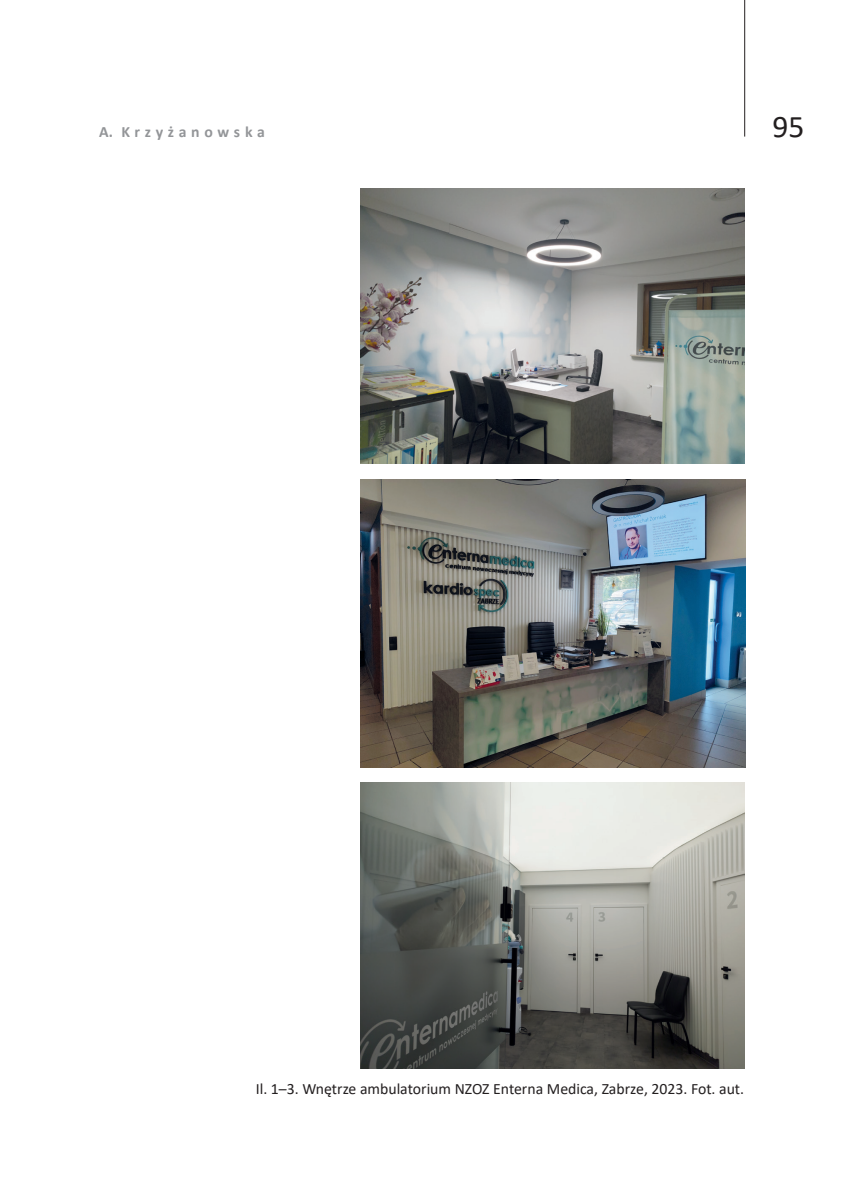
<style>
.page{position:relative;width:844px;height:1191px;background:#fff}
.page>*{position:absolute;margin:0;border:0;box-sizing:border-box;transform-origin:0 0}
.t1{font:31.5px "Calibri";color:#231f20}
.rysunek{font:15.75px "Calibri";color:#231f20}
.t2{font:700 15.75px "Calibri";letter-spacing:.295em;color:#939598}
</style>
<div class="page">
<hr style="left:744px;top:0;width:1px;height:137px;background:#231f20">
<img style="left:360px;top:189px;width:384px;height:274px">
<img style="left:360px;top:479px;width:385px;height:288px">
<img style="left:360px;top:782px;width:384px;height:286px">
<p class="t2" style="left:99px;top:120px;width:167px">A. Krzyżanowska</p>
<h1 class="t1" style="left:772px;top:104px;width:33px">95</h1>
<p class="rysunek" style="left:256px;top:1077px;width:489px">Il. 1–3. Wnętrze ambulatorium NZOZ Enterna Medica, Zabrze, 2023. Fot. aut.</p>
</div>
